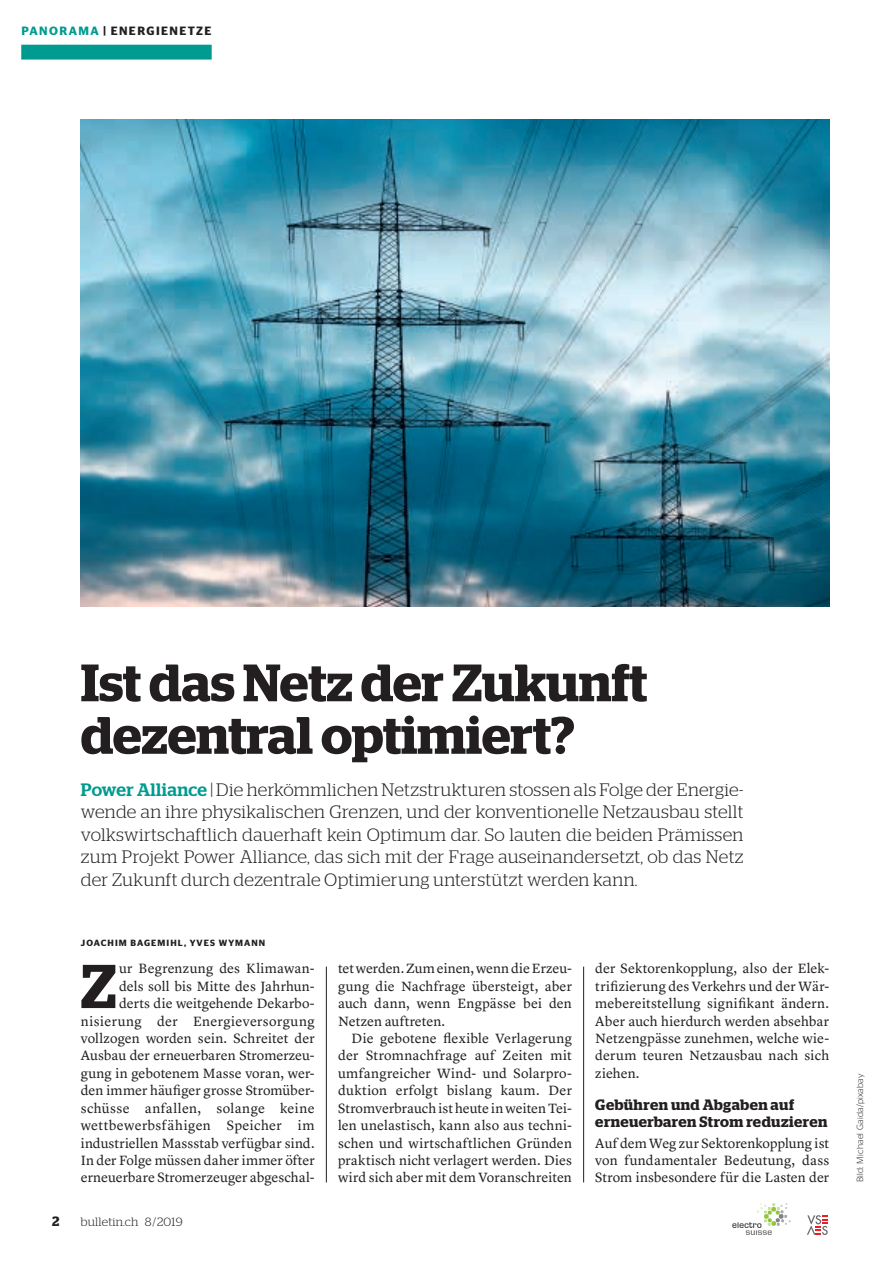
<style>
.page{position:relative;width:893px;height:1263px;background:#fff}
.page>*{position:absolute;margin:0;border:0;box-sizing:border-box;transform-origin:0 0}
.t1{font:600 61.65px "Stag";color:#231f20}
.t2{font:600 52.5px/52.5px "Stag";color:#231f20}
.t3{font:300 18px/22.5px "Stag";letter-spacing:.02em;color:#231f20;text-align:justify}
.t4{font:600 15px/17.4px "Stag";letter-spacing:.03em;color:#231f20}
.t5{font:13.95px/17.4px "Lyon Text";letter-spacing:.005em;color:#231f20;text-align:justify}
.t6{font:600 13.5px "Stag";color:#231f20}
.t7{font:600 12px "Stag Sans";letter-spacing:.12em;color:#231f20}
.t8{font:300 12px "Stag";letter-spacing:.02em;color:#231f20}
.t9{font:600 9px "Stag Sans";letter-spacing:.12em;color:#231f20}
.t10{font:300 9px "Stag Sans";letter-spacing:.03em;color:#231f20}
.s1{color:#009b90}
.s2{font-weight:500;color:#009b90}
</style>
<div class="page">
<svg style="left:807px;top:1215px;width:21px;height:20px"></svg>
<svg style="left:732px;top:1203px;width:59px;height:32px"></svg>
<div style="left:21px;top:45px;width:191px;height:15px;background:#009b90"></div>
<hr style="left:326px;top:966px;width:1px;height:216px;background:#231f20">
<hr style="left:583px;top:966px;width:1px;height:216px;background:#231f20">
<img style="left:81px;top:119px;width:748px;height:488px">
<p class="t7" style="left:21px;top:24px;width:192px"><span class="s1">PANORAMA</span> | ENERGIENETZE</p>
<h2 class="t2" style="left:81px;top:656px;width:568px">Ist das Netz der Zukunft dezentral optimiert?</h2>
<p class="t3" style="left:81px;top:778px;width:664px"><span class="s2">Power Alliance</span> | Die herkömmlichen Netzstrukturen stossen als Folge der Energie&shy;wende an ihre physikalischen Grenzen, und der konventionelle Netzausbau stellt volkswirtschaftlich dauerhaft kein Optimum dar. So lauten die beiden Prämissen zum Projekt Power Alliance, das sich mit der Frage auseinandersetzt, ob das Netz der Zukunft durch dezentrale Optimierung unterstützt werden kann.</p>
<p class="t9" style="left:81px;top:937px;width:186px">JOACHIM BAGEMIHL, YVES WYMANN</p>
<p class="t5" style="left:81px;top:959px;width:235px;text-align:right">ur Begrenzung des Klimawan-<br>dels soll bis Mitte des Jahrhun-<br>derts die weitgehende Dekarbo&shy;nisierung der Energieversorgung vollzogen worden sein. Schreitet der Ausbau der erneuerbaren Stromerzeu&shy;gung in gebotenem Masse voran, wer&shy;den immer häufiger grosse Stromüber&shy;schüsse anfallen, solange keine wettbewerbsfähigen Speicher im industriellen Massstab verfügbar sind.<br>In der Folge müssen daher immer öfter erneuerbare Stromerzeuger abgeschal-</p>
<p class="t5" style="left:338px;top:959px;width:235px">tet werden. Zum einen, wenn die Erzeu&shy;gung die Nachfrage übersteigt, aber auch dann, wenn Engpässe bei den Netzen auftreten.</p>
<h1 class="t1" style="left:81px;top:950px;width:37px">Z</h1>
<p class="t5" style="left:338px;top:1028px;width:235px;text-indent:14px">Die gebotene flexible Verlagerung der Stromnachfrage auf Zeiten mit umfangreicher Wind- und Solarpro&shy;duktion erfolgt bislang kaum. Der Stromverbrauch ist heute in weiten Tei&shy;len unelastisch, kann also aus techni&shy;schen und wirtschaftlichen Gründen praktisch nicht verlagert werden. Dies wird sich aber mit dem Voranschreiten</p>
<p class="t6" style="left:52px;top:1213px;width:9px">2</p>
<p class="t8" style="left:81px;top:1215px;width:103px">bulletin.ch 8/2019</p>
<p class="t5" style="left:595px;top:959px;width:235px">der Sektorenkopplung, also der Elek&shy;trifizierung des Verkehrs und der Wär&shy;mebereitstellung signifikant ändern.<br>Aber auch hierdurch werden absehbar Netzengpässe zunehmen, welche wie&shy;derum teuren Netzausbau nach sich ziehen.</p>
<p class="t4" style="left:595px;top:1096px;width:234px">Gebühren und Abgaben auf erneuerbaren Strom reduzieren</p>
<p class="t5" style="left:595px;top:1133px;width:235px">Auf dem Weg zur Sektorenkopplung ist von fundamentaler Bedeutung, dass Strom insbesondere für die Lasten der</p>
<p class="t10" style="left:855px;top:1182px;width:111px;rotate:-90deg">Bild: Michael Gaida/pixabay</p>
</div>
